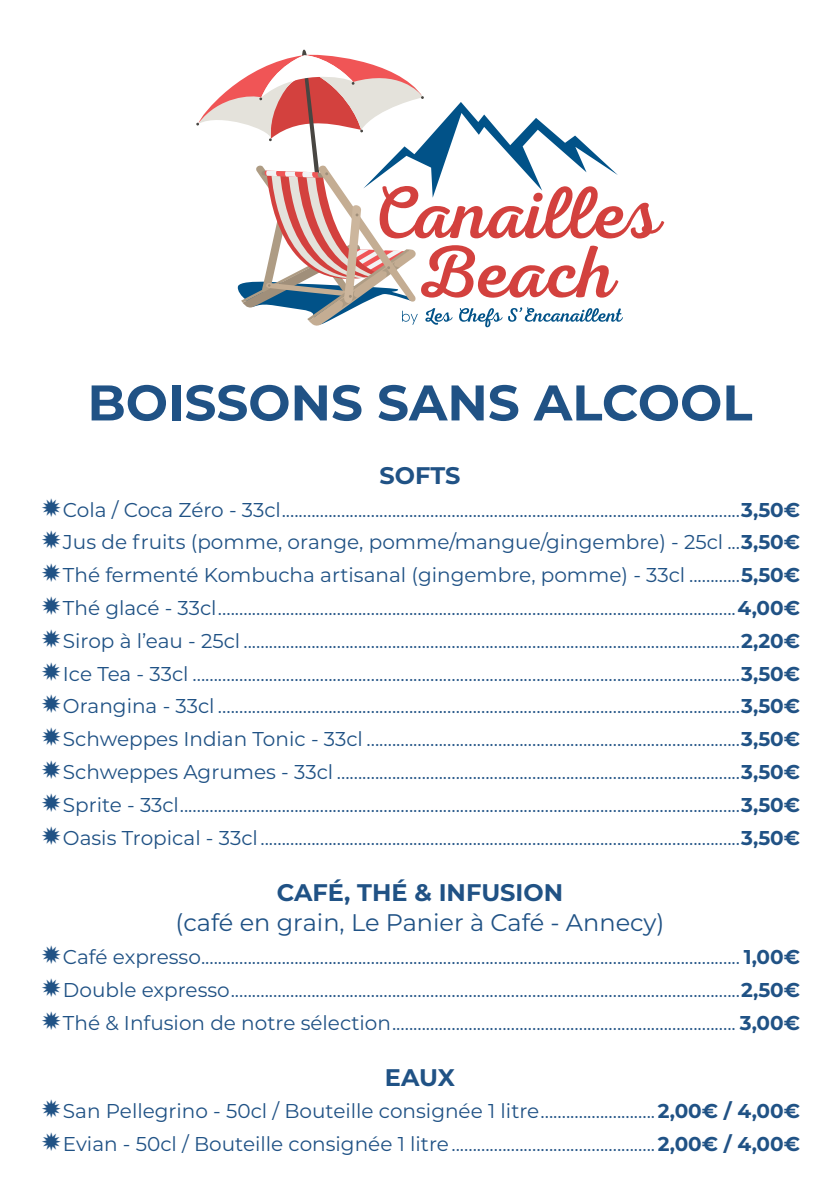
<style>
.page{position:relative;width:840px;height:1191px;background:#fff}
.page>*{position:absolute;margin:0;border:0;box-sizing:border-box;transform-origin:0 0}
.t1{font:700 50px "Montserrat";color:#205285}
.t2{font:24px/30.4px "Montserrat";color:#205285;text-align:center}
.t3{font:700 24px "Montserrat";color:#205285}
.t4{font:20px "Montserrat";color:#205285}
.s1{font-weight:700}
</style>
<div class="page">
<svg style="left:196px;top:50px;width:468px;height:277px"></svg>
<p class="t1" style="left:87px;top:367px;width:666px">BOISSONS SANS ALCOOL</p>
<p class="t3" style="left:379px;top:458px;width:83px">SOFTS</p>
<p class="t4" style="left:63px;top:495px;width:738px">Cola / Coca Zéro - 33cl............................................................................................................<span class="s1">3,50€</span></p>
<p class="t4" style="left:63px;top:528px;width:738px">Jus de fruits (pomme, orange, pomme/mangue/gingembre) - 25cl ...<span class="s1">3,50€</span></p>
<p class="t4" style="left:63px;top:561px;width:738px">Thé fermenté Kombucha artisanal (gingembre, pomme) - 33cl ............<span class="s1">5,50€</span></p>
<p class="t4" style="left:63px;top:594px;width:738px">Thé glacé - 33cl..........................................................................................................................<span class="s1">4,00€</span></p>
<p class="t4" style="left:63px;top:627px;width:738px">Sirop à l’eau - 25cl .....................................................................................................................<span class="s1">2,20€</span></p>
<p class="t4" style="left:63px;top:660px;width:738px">Ice Tea - 33cl .................................................................................................................................<span class="s1">3,50€</span></p>
<p class="t4" style="left:63px;top:692px;width:738px">Orangina - 33cl ...........................................................................................................................<span class="s1">3,50€</span></p>
<p class="t4" style="left:63px;top:725px;width:738px">Schweppes Indian Tonic - 33cl ........................................................................................<span class="s1">3,50€</span></p>
<p class="t4" style="left:63px;top:758px;width:738px">Schweppes Agrumes - 33cl ...............................................................................................<span class="s1">3,50€</span></p>
<p class="t4" style="left:63px;top:791px;width:738px">Sprite - 33cl....................................................................................................................................<span class="s1">3,50€</span></p>
<p class="t4" style="left:63px;top:824px;width:738px">Oasis Tropical - 33cl.................................................................................................................<span class="s1">3,50€</span></p>
<p class="t2" style="left:175px;top:876px;width:490px"><span class="s1">CAFÉ, THÉ &amp; INFUSION<br></span>(café en grain, Le Panier à Café - Annecy)</p>
<p class="t4" style="left:63px;top:943px;width:738px">Café expresso............................................................................................................................... <span class="s1">1,00€</span></p>
<p class="t4" style="left:63px;top:976px;width:738px">Double expresso........................................................................................................................<span class="s1">2,50€</span></p>
<p class="t4" style="left:63px;top:1008px;width:738px">Thé &amp; Infusion de notre sélection................................................................................. <span class="s1">3,00€</span></p>
<p class="t3" style="left:385px;top:1059px;width:71px">EAUX</p>
<p class="t4" style="left:63px;top:1097px;width:738px">San Pellegrino - 50cl / Bouteille consignée 1 litre...........................<span class="s1">2,00€ / 4,00€</span></p>
<p class="t4" style="left:63px;top:1130px;width:738px">Evian - 50cl / Bouteille consignée 1 litre................................................<span class="s1">2,00€ / 4,00€</span></p>
</div>
